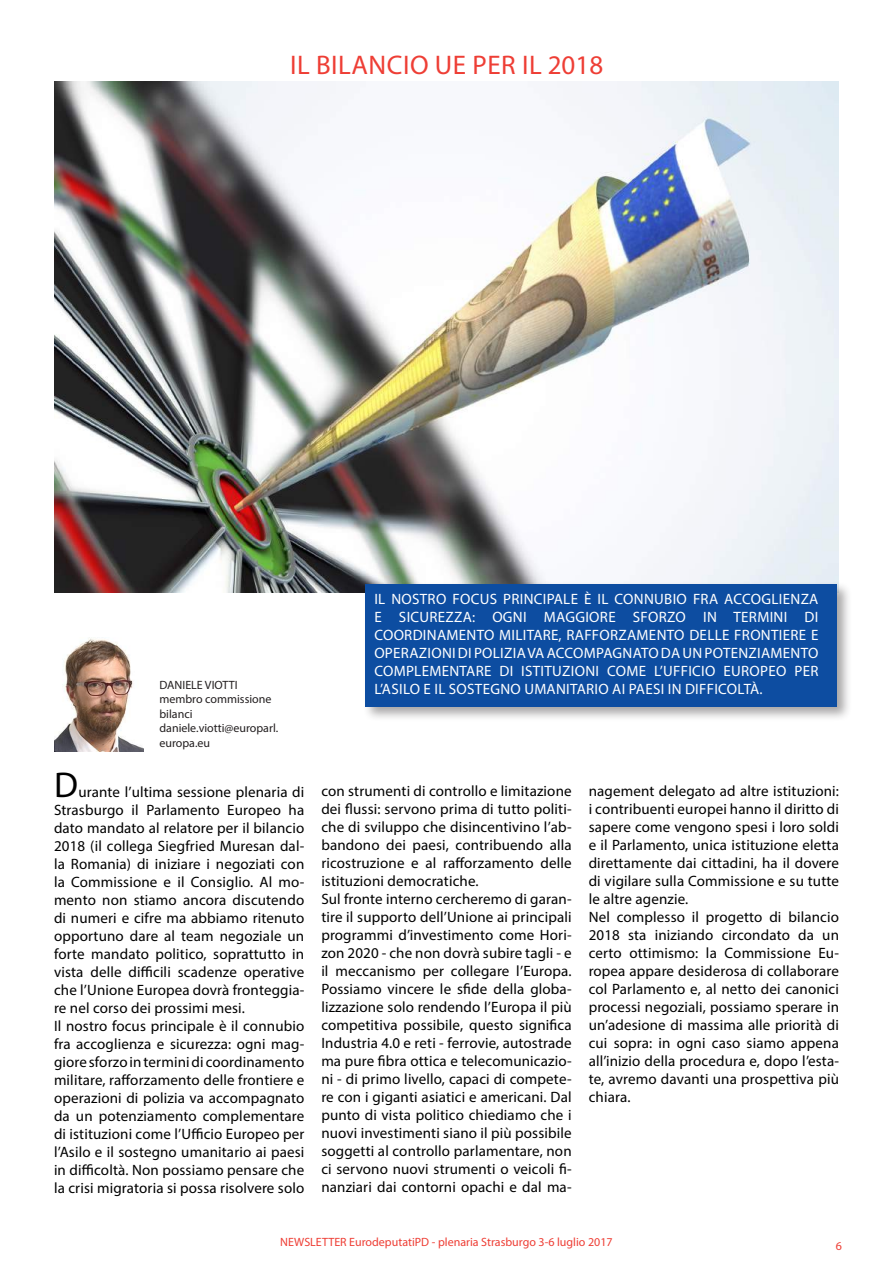
<style>
.page{position:relative;width:893px;height:1263px;background:#fff}
.page>*{position:absolute;margin:0;border:0;box-sizing:border-box;transform-origin:0 0}
.t1{font:36px "Myriad Pro";color:#000}
.t2{font:27px "Myriad Pro";letter-spacing:.02em;color:#ee3e35}
.t3{font:15px/18px "Myriad Pro";letter-spacing:.01em;color:#000}
.t4{font:15px/18px "Myriad Pro";letter-spacing:.02em;color:#fff;text-align:justify}
.t5{font:12px/14.4px "Myriad Pro";color:#231f20}
.t6{font:12px "Myriad Pro";color:#ee3e35}
</style>
<div class="page">
<img style="left:54px;top:82px;width:785px;height:511px">
<div style="left:362px;top:581px;width:490px;height:141px;background:#231f20;opacity:.4"></div>
<div style="left:366px;top:584px;width:471px;height:123px;background:#0d4da1"></div>
<img style="left:54px;top:638px;width:90px;height:113px">
<h2 class="t2" style="left:290px;top:49px;width:315px">IL BILANCIO UE PER IL 2018</h2>
<p class="t5" style="left:159px;top:677px;width:120px">DANIELE VIOTTI membro commissione bilanci daniele.viotti@europarl. europa.eu</p>
<p class="t4" style="left:374px;top:590px;width:446px">IL NOSTRO FOCUS PRINCIPALE È IL CONNUBIO FRA ACCOGLIENZA E SICUREZZA: OGNI MAGGIORE SFORZO IN TERMINI DI COORDINAMENTO MILITARE, RAFFORZAMENTO DELLE FRONTIERE E OPERAZIONI DI POLIZIA VA ACCOMPAGNATO DA UN POTENZIAMENTO COMPLEMENTARE DI ISTITUZIONI COME L’UFFICIO EUROPEO PER L’ASILO E IL SOSTEGNO UMANITARIO AI PAESI IN DIFFICOLTÀ.</p>
<h1 class="t1" style="left:54px;top:763px;width:25px">D</h1>
<p class="t3" style="left:54px;top:783px;width:252px;text-indent:24px">urante l’ultima sessione plenaria di Strasburgo il Parlamento Europeo ha dato mandato al relatore per il bilancio 2018 (il collega Siegfried Muresan dal&shy;la Romania) di iniziare i negoziati con la Commissione e il Consiglio. Al mo&shy;mento non stiamo ancora discutendo di numeri e cifre ma abbiamo ritenuto opportuno dare al team negoziale un forte mandato politico, soprattutto in vista delle difficili scadenze operative che l’Unione Europea dovrà fronteggia&shy;re nel corso dei prossimi mesi.<br>Il nostro focus principale è il connubio fra accoglienza e sicurezza: ogni mag&shy;giore sforzo in termini di coordinamento militare, rafforzamento delle frontiere e operazioni di polizia va accompagnato da un potenziamento complementare di istituzioni come l’Ufficio Europeo per l’Asilo e il sostegno umanitario ai paesi in difficoltà. Non possiamo pensare che la crisi migratoria si possa risolvere solo</p>
<p class="t3" style="left:321px;top:781px;width:252px">con strumenti di controllo e limitazione dei flussi: servono prima di tutto politi&shy;che di sviluppo che disincentivino l’ab&shy;bandono dei paesi, contribuendo alla ricostruzione e al rafforzamento delle istituzioni democratiche.<br>Sul fronte interno cercheremo di garan&shy;tire il supporto dell’Unione ai principali programmi d’investimento come Hori&shy;zon 2020 - che non dovrà subire tagli - e il meccanismo per collegare l’Europa.<br>Possiamo vincere le sfide della globa&shy;lizzazione solo rendendo l’Europa il più competitiva possibile, questo significa Industria 4.0 e reti - ferrovie, autostrade ma pure fibra ottica e telecomunicazio&shy;ni - di primo livello, capaci di compete&shy;re con i giganti asiatici e americani. Dal punto di vista politico chiediamo che i nuovi investimenti siano il più possibile soggetti al controllo parlamentare, non ci servono nuovi strumenti o veicoli fi&shy;nanziari dai contorni opachi e dal ma-</p>
<p class="t3" style="left:589px;top:781px;width:252px">nagement delegato ad altre istituzioni: i contribuenti europei hanno il diritto di sapere come vengono spesi i loro soldi e il Parlamento, unica istituzione eletta direttamente dai cittadini, ha il dovere di vigilare sulla Commissione e su tutte le altre agenzie.<br>Nel complesso il progetto di bilancio 2018 sta iniziando circondato da un certo ottimismo: la Commissione Eu&shy;ropea appare desiderosa di collaborare col Parlamento e, al netto dei canonici processi negoziali, possiamo sperare in un’adesione di massima alle priorità di cui sopra: in ogni caso siamo appena all’inizio della procedura e, dopo l’esta&shy;te, avremo davanti una prospettiva più chiara.</p>
<p class="t6" style="left:280px;top:1235px;width:334px">NEWSLETTER EurodeputatiPD - plenaria Strasburgo 3-6 luglio 2017</p>
<p class="t6" style="left:836px;top:1238px;width:8px">6</p>
</div>
